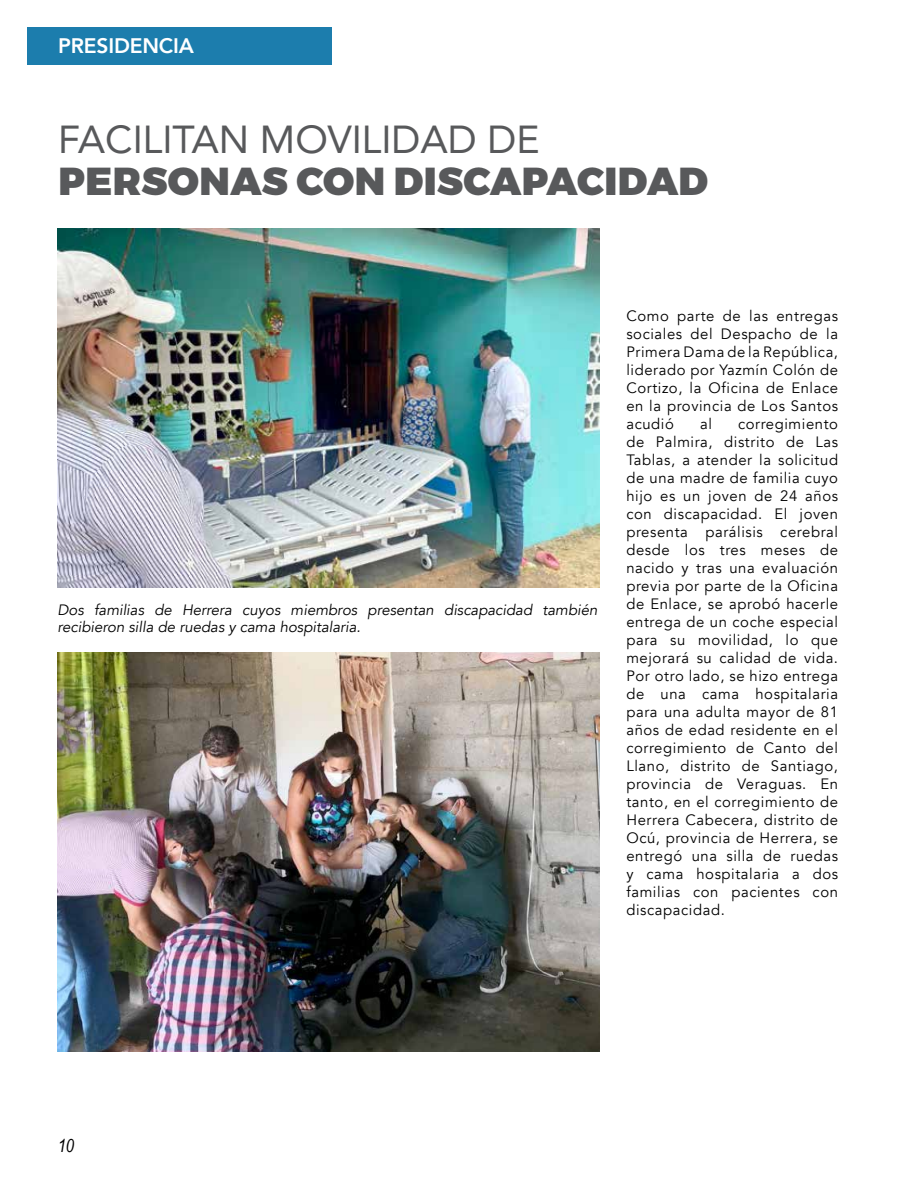
<style>
.page{position:relative;width:918px;height:1188px;background:#fff}
.page>*{position:absolute;margin:0;border:0;box-sizing:border-box;transform-origin:0 0}
.t1{font:900 39px "Montserrat";letter-spacing:.01em;color:#58595b}
.t2{font:39px "Avenir";color:#58595b}
.t3{font:800 21px "Avenir";color:#fff}
.t4{font:italic 18px "Arial Narrow";color:#000}
.t5{font:15px/18px "Avenir";letter-spacing:.04em;color:#000;text-align:justify}
.t6{font:italic 15px/16.5px "Avenir";color:#000}
</style>
<div class="page">
<div style="left:27px;top:27px;width:305px;height:38px;background:#1c7dad"></div>
<img style="left:57px;top:229px;width:543px;height:358px">
<img style="left:57px;top:652px;width:543px;height:400px">
<h2 class="t3" style="left:58px;top:29px;width:14px">PRESIDENCIA</h2>
<h1 class="t2" style="left:58px;top:108px;width:483px">FACILITAN MOVILIDAD DE</h1>
<h1 class="t1" style="left:59px;top:156px;width:651px">PERSONAS CON DISCAPACIDAD</h1>
<p class="t6" style="left:57px;top:602px;width:542px">Dos familias de Herrera cuyos miembros presentan discapacidad también recibieron silla de ruedas y cama hospitalaria.</p>
<p class="t5" style="left:626px;top:308px;width:213px">Como parte de las entregas sociales del Despacho de la Primera Dama de la República, liderado por Yazmín Colón de Cortizo, la Oficina de Enlace en la provincia de Los Santos acudió</p>
<p class="t5" style="left:700px;top:416px;width:13px">al</p>
<p class="t5" style="left:626px;top:416px;width:213px;text-indent:112px">corregimiento de Palmira, distrito de Las Tablas, a atender la solicitud de una madre de familia cuyo hijo es un joven de 24 años con discapacidad. El joven presenta parálisis cerebral desde los tres meses de nacido y tras una evaluación previa por parte de la Oficina de Enlace, se aprobó hacerle entrega de un coche especial para su movilidad, lo que mejorará su calidad de vida.<br>Por otro lado, se hizo entrega de una cama hospitalaria para una adulta mayor de 81 años de edad residente en el corregimiento de Canto del Llano, distrito de Santiago, provincia de Veraguas. En tanto, en el corregimiento de Herrera Cabecera, distrito de Ocú, provincia de Herrera, se entregó una silla de ruedas y cama hospitalaria a dos familias con pacientes con discapacidad.</p>
<p class="t4" style="left:58px;top:1133px;width:18px">10</p>
</div>
